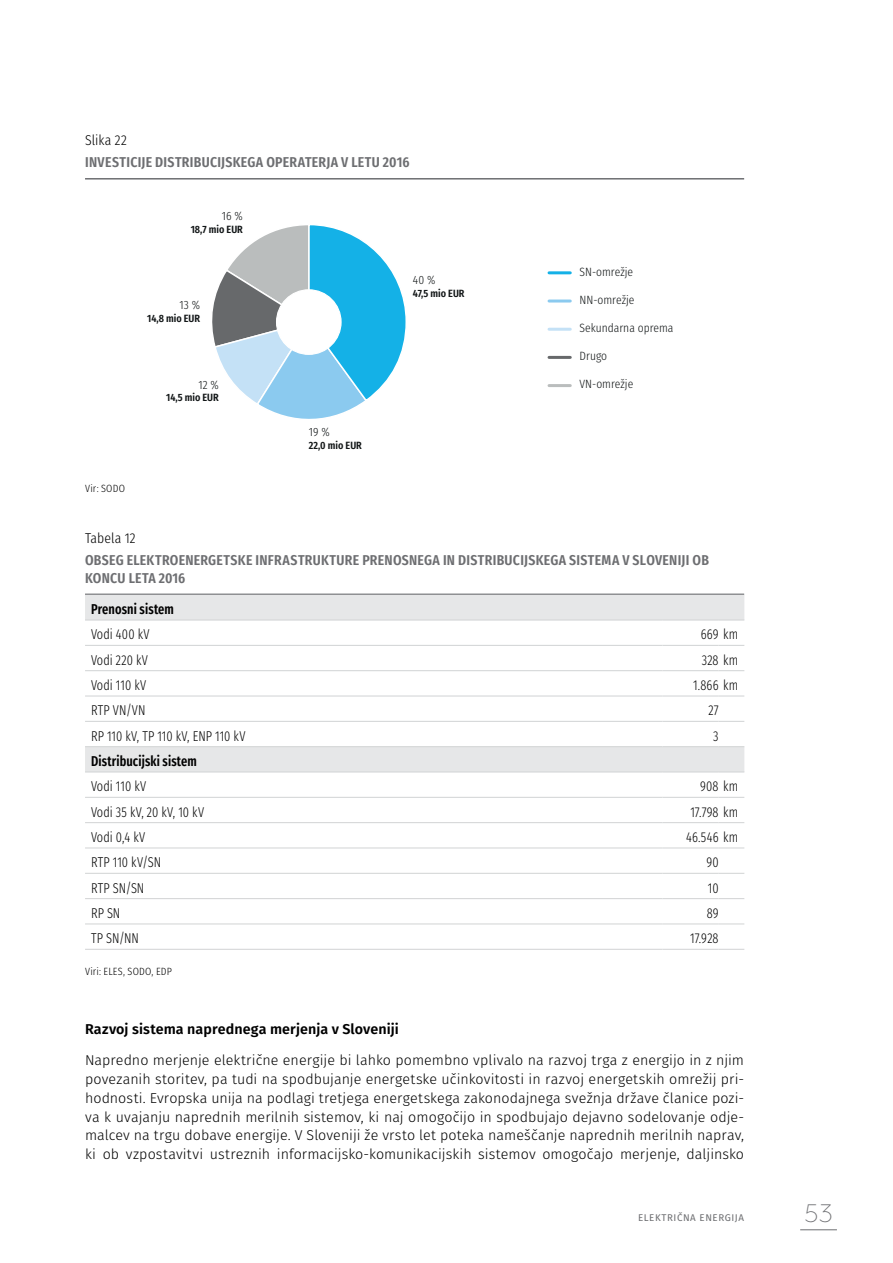
<style>
.page{position:relative;width:893px;height:1263px;background:#fff}
.page>*{position:absolute;margin:0;border:0;box-sizing:border-box;transform-origin:0 0}
.t1{font:200 30px "Abrade";color:#6d6e71}
.t2{font:300 14.25px/18.8px "Fira Sans";letter-spacing:.005em;color:#000;text-align:justify}
.t3{font:300 14.25px "Fira Sans Condensed";letter-spacing:.01em;color:#000;scale:.9 1}
.t4{font:600 14.25px/18px "Fira Sans Condensed";letter-spacing:.02em;color:#6d6e71}
.t5{font:600 14.25px "Fira Sans";letter-spacing:.005em;color:#000}
.t6{font:600 14.25px "Fira Sans Condensed";letter-spacing:.01em;color:#000;scale:.9 1}
.t7{font:300 14.25px "Fira Sans Condensed";letter-spacing:.01em;color:#000}
.t8{font:300 12px "Fira Sans Condensed";color:#121617}
.t9{font:600 10.5px "Fira Sans Condensed";color:#121617}
.t10{font:300 10.5px "Fira Sans Condensed";letter-spacing:.025em;color:#000}
.t11{font:9.75px "Fira Sans";letter-spacing:.06em;color:#6d6e71}
</style>
<div class="page">
<hr style="left:800px;top:1229px;width:37px;height:1px;background:#6d6e71">
<hr style="left:85px;top:178px;width:659px;height:2px;background:#6d6e71">
<hr style="left:85px;top:594px;width:659px;height:1px;background:#6d6e71">
<svg style="left:212px;top:225px;width:194px;height:194px"></svg>
<div style="left:277px;top:290px;width:64px;height:64px;background:#fff;border-radius:50%"></div>
<div style="left:276px;top:289px;width:66px;height:66px;border:1px solid #fff;border-radius:50%"></div>
<hr style="left:549px;top:271px;width:21px;height:3px;background:#14b1e7">
<hr style="left:549px;top:299px;width:21px;height:3px;background:#8bcaef">
<hr style="left:549px;top:328px;width:21px;height:3px;background:#c4e1f6">
<hr style="left:549px;top:356px;width:21px;height:3px;background:#67696b">
<hr style="left:549px;top:384px;width:21px;height:3px;background:#babdbd">
<div style="left:85px;top:595px;width:659px;height:25px;background:#e6e7e8"></div>
<svg style="left:85px;top:695px;width:659px;height:230px"></svg>
<hr style="left:85px;top:620px;width:577px;height:1px;background:#d1d3d4">
<hr style="left:662px;top:620px;width:57px;height:1px;background:#d1d3d4">
<svg style="left:719px;top:620px;width:25px;height:1px"></svg>
<hr style="left:85px;top:645px;width:577px;height:1px;background:#d1d3d4">
<hr style="left:662px;top:645px;width:57px;height:1px;background:#d1d3d4">
<svg style="left:719px;top:645px;width:25px;height:1px"></svg>
<hr style="left:85px;top:670px;width:577px;height:1px;background:#d1d3d4">
<hr style="left:662px;top:670px;width:57px;height:1px;background:#d1d3d4">
<svg style="left:719px;top:670px;width:25px;height:1px"></svg>
<hr style="left:85px;top:696px;width:577px;height:1px;background:#d1d3d4">
<hr style="left:662px;top:696px;width:57px;height:1px;background:#d1d3d4">
<svg style="left:719px;top:696px;width:25px;height:1px"></svg>
<hr style="left:85px;top:721px;width:577px;height:1px;background:#d1d3d4">
<hr style="left:662px;top:721px;width:57px;height:1px;background:#d1d3d4">
<svg style="left:719px;top:721px;width:25px;height:1px"></svg>
<hr style="left:85px;top:746px;width:577px;height:1px;background:#d1d3d4">
<hr style="left:662px;top:746px;width:57px;height:1px;background:#d1d3d4">
<svg style="left:719px;top:746px;width:25px;height:1px"></svg>
<hr style="left:85px;top:772px;width:577px;height:1px;background:#d1d3d4">
<hr style="left:662px;top:772px;width:57px;height:1px;background:#d1d3d4">
<svg style="left:719px;top:772px;width:25px;height:1px"></svg>
<hr style="left:85px;top:797px;width:577px;height:1px;background:#d1d3d4">
<hr style="left:662px;top:797px;width:57px;height:1px;background:#d1d3d4">
<svg style="left:719px;top:797px;width:25px;height:1px"></svg>
<hr style="left:85px;top:822px;width:577px;height:1px;background:#d1d3d4">
<hr style="left:662px;top:822px;width:57px;height:1px;background:#d1d3d4">
<svg style="left:719px;top:822px;width:25px;height:1px"></svg>
<hr style="left:85px;top:848px;width:577px;height:1px;background:#d1d3d4">
<hr style="left:662px;top:848px;width:57px;height:1px;background:#d1d3d4">
<svg style="left:719px;top:848px;width:25px;height:1px"></svg>
<hr style="left:85px;top:873px;width:577px;height:1px;background:#d1d3d4">
<hr style="left:662px;top:873px;width:57px;height:1px;background:#d1d3d4">
<svg style="left:719px;top:873px;width:25px;height:1px"></svg>
<hr style="left:85px;top:898px;width:577px;height:1px;background:#d1d3d4">
<hr style="left:662px;top:898px;width:57px;height:1px;background:#d1d3d4">
<svg style="left:719px;top:898px;width:25px;height:1px"></svg>
<hr style="left:85px;top:923px;width:577px;height:1px;background:#d1d3d4">
<hr style="left:662px;top:923px;width:57px;height:1px;background:#d1d3d4">
<svg style="left:719px;top:923px;width:25px;height:1px"></svg>
<hr style="left:85px;top:949px;width:577px;height:1px;background:#d1d3d4">
<hr style="left:662px;top:949px;width:57px;height:1px;background:#d1d3d4">
<svg style="left:719px;top:949px;width:25px;height:1px"></svg>
<p class="t7" style="left:85px;top:127px;width:43px">Slika 22</p>
<p class="t4" style="left:85px;top:152px;width:326px">INVESTICIJE DISTRIBUCIJSKEGA OPERATERJA V LETU 2016</p>
<p class="t8" style="left:222px;top:205px;width:23px">16 %</p>
<p class="t9" style="left:191px;top:219px;width:54px">18,7 mio EUR</p>
<p class="t8" style="left:180px;top:294px;width:22px">13 %</p>
<p class="t9" style="left:147px;top:308px;width:54px">14,8 mio EUR</p>
<p class="t8" style="left:198px;top:373px;width:22px">12 %</p>
<p class="t9" style="left:166px;top:388px;width:54px">14,5 mio EUR</p>
<p class="t10" style="left:85px;top:479px;width:41px">Vir: SODO</p>
<p class="t8" style="left:413px;top:269px;width:24px">40 %</p>
<p class="t9" style="left:413px;top:284px;width:53px">47,5 mio EUR</p>
<p class="t8" style="left:309px;top:421px;width:22px">19 %</p>
<p class="t9" style="left:309px;top:435px;width:55px">22,0 mio EUR</p>
<p class="t8" style="left:579px;top:261px;width:55px">SN-omrežje</p>
<p class="t8" style="left:579px;top:289px;width:56px">NN-omrežje</p>
<p class="t8" style="left:579px;top:317px;width:95px">Sekundarna oprema</p>
<p class="t8" style="left:579px;top:345px;width:29px">Drugo</p>
<p class="t8" style="left:579px;top:373px;width:55px">VN-omrežje</p>
<p class="t7" style="left:85px;top:525px;width:52px">Tabela 12</p>
<p class="t4" style="left:85px;top:549px;width:625px">OBSEG ELEKTROENERGETSKE INFRASTRUKTURE PRENOSNEGA IN DISTRIBUCIJSKEGA SISTEMA V SLOVENIJI OB<br>KONCU LETA 2016</p>
<p class="t6" style="left:91px;top:596px;width:94px">Prenosni sistem</p>
<p class="t3" style="left:91px;top:621px;width:67px">Vodi 400 kV</p>
<p class="t3" style="left:701px;top:621px;width:43px">669 km</p>
<p class="t3" style="left:91px;top:647px;width:65px">Vodi 220 kV</p>
<p class="t3" style="left:702px;top:647px;width:42px">328 km</p>
<p class="t3" style="left:91px;top:672px;width:63px">Vodi 110 kV</p>
<p class="t3" style="left:693px;top:672px;width:52px">1.866 km</p>
<p class="t3" style="left:91px;top:697px;width:62px">RTP VN/VN</p>
<p class="t3" style="left:708px;top:697px;width:13px">27</p>
<p class="t3" style="left:91px;top:723px;width:173px">RP 110 kV, TP 110 kV, ENP 110 kV</p>
<p class="t3" style="left:713px;top:723px;width:7px">3</p>
<p class="t6" style="left:91px;top:748px;width:119px">Distribucijski sistem</p>
<p class="t3" style="left:91px;top:773px;width:63px">Vodi 110 kV</p>
<p class="t3" style="left:700px;top:773px;width:44px">908 km</p>
<p class="t3" style="left:91px;top:799px;width:127px">Vodi 35 kV, 20 kV, 10 kV</p>
<p class="t3" style="left:690px;top:799px;width:55px">17.798 km</p>
<p class="t3" style="left:91px;top:824px;width:62px">Vodi 0,4 kV</p>
<p class="t3" style="left:686px;top:824px;width:60px">46.546 km</p>
<p class="t3" style="left:91px;top:849px;width:79px">RTP 110 kV/SN</p>
<p class="t3" style="left:706px;top:849px;width:15px">90</p>
<p class="t3" style="left:91px;top:874px;width:61px">RTP SN/SN</p>
<p class="t3" style="left:708px;top:874px;width:14px">10</p>
<p class="t3" style="left:91px;top:900px;width:34px">RP SN</p>
<p class="t3" style="left:707px;top:900px;width:15px">89</p>
<p class="t3" style="left:91px;top:925px;width:55px">TP SN/NN</p>
<p class="t3" style="left:690px;top:925px;width:33px">17.928</p>
<p class="t10" style="left:85px;top:962px;width:88px">Viri: ELES, SODO, EDP</p>
<p class="t5" style="left:85px;top:1017px;width:315px">Razvoj sistema naprednega merjenja v Sloveniji</p>
<p class="t2" style="left:85px;top:1051px;width:661px">Napredno merjenje električne energije bi lahko pomembno vplivalo na razvoj trga z energijo in z njim povezanih storitev, pa tudi na spodbujanje energetske učinkovitosti in razvoj energetskih omrežij pri&shy;hodnosti. Evropska unija na podlagi tretjega energetskega zakonodajnega svežnja države članice pozi&shy;va k uvajanju naprednih merilnih sistemov, ki naj omogočijo in spodbujajo dejavno sodelovanje odje&shy;malcev na trgu dobave energije. V Sloveniji že vrsto let poteka nameščanje naprednih merilnih naprav, ki ob vzpostavitvi ustreznih informacijsko-komunikacijskih sistemov omogočajo merjenje, daljinsko</p>
<p class="t11" style="left:638px;top:1210px;width:108px">ELEKTRIČNA ENERGIJA</p>
<h1 class="t1" style="left:804px;top:1191px;width:30px">53</h1>
</div>
